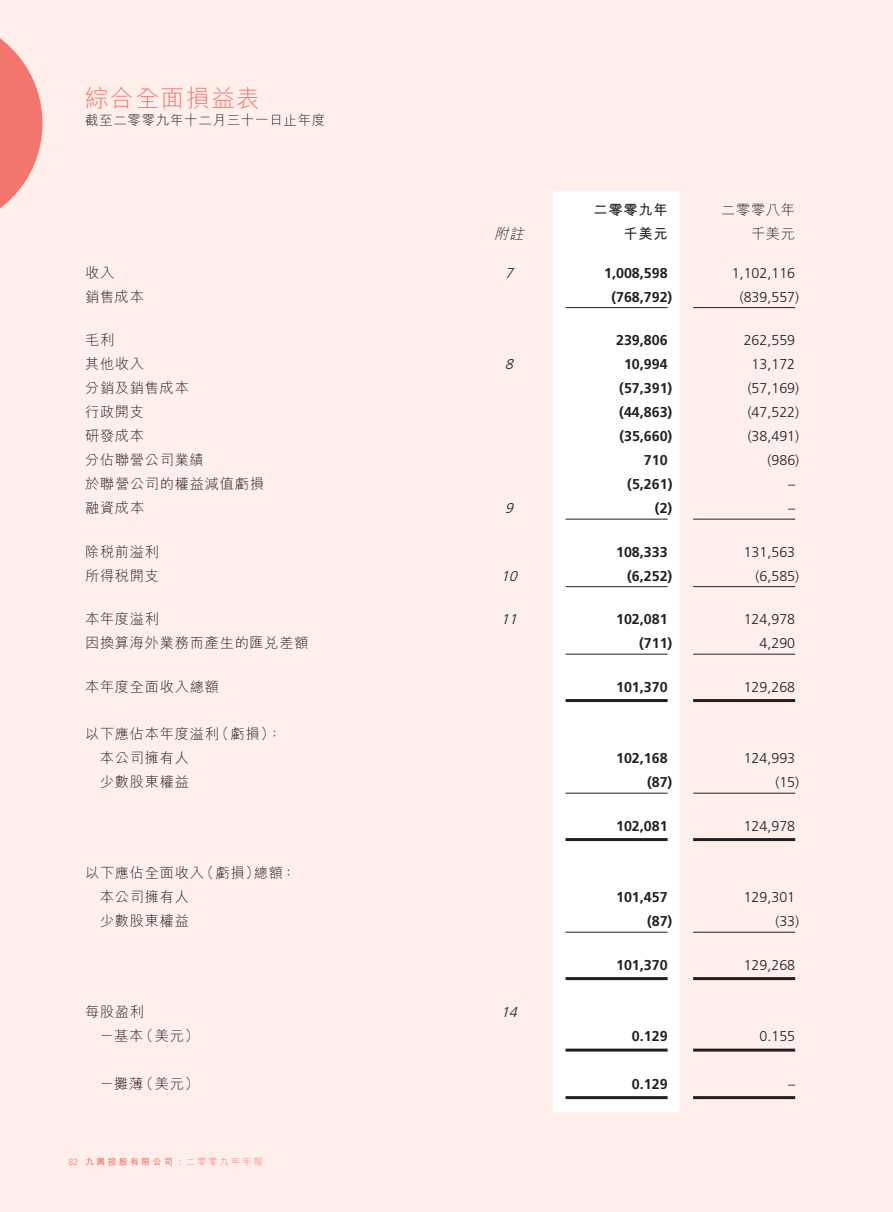
<style>
.page{position:relative;width:893px;height:1212px;background:#feefeb}
.page>*{position:absolute;margin:0;border:0;box-sizing:border-box;transform-origin:0 0}
.t1{font:300 24px "M Hei HK";letter-spacing:.05em;color:#f2766d}
.Body_Text{font:300 14.25px "M Hei HK";letter-spacing:.05em;color:#231f20}
.Body_Text-2{font:700 14.25px "Frutiger LT Std";color:#231f20}
.Body_Text-3{font:300 14.25px "Frutiger LT Std";color:#231f20}
.Body_Text-4{font:italic 300 14.25px "Frutiger LT Std";color:#231f20}
.Body_Text-5{font:700 14.25px "M Hei HK";letter-spacing:.05em;color:#231f20}
.Body_Text-6{font:italic 300 14.25px "M Hei HK";color:#231f20}
.t2{font:300 13.5px "M Hei HK";letter-spacing:.05em;color:#231f20}
.t3{font:700 9px "M Hei HK";letter-spacing:.25em;color:#f2766d}
.t4{font:300 9px "Frutiger LT Std";color:#f2766d}
.s1{font-family:"Frutiger LT Std";font-weight:300}
.s2{font-weight:300}
</style>
<div class="page">
<svg style="left:0;top:38px;width:43px;height:171px"></svg>
<div style="left:553px;top:191px;width:127px;height:921px;background:#fff"></div>
<hr style="left:566px;top:307px;width:102px;height:1px;background:#231f20">
<hr style="left:693px;top:307px;width:102px;height:1px;background:#231f20">
<hr style="left:566px;top:519px;width:102px;height:1px;background:#231f20">
<hr style="left:693px;top:519px;width:102px;height:1px;background:#231f20">
<hr style="left:566px;top:586px;width:102px;height:1px;background:#231f20">
<hr style="left:693px;top:586px;width:102px;height:1px;background:#231f20">
<hr style="left:566px;top:654px;width:102px;height:1px;background:#231f20">
<hr style="left:693px;top:654px;width:102px;height:1px;background:#231f20">
<hr style="left:566px;top:699px;width:102px;height:3px;background:#231f20">
<hr style="left:693px;top:699px;width:102px;height:3px;background:#231f20">
<hr style="left:566px;top:793px;width:102px;height:1px;background:#231f20">
<hr style="left:693px;top:793px;width:102px;height:1px;background:#231f20">
<hr style="left:566px;top:838px;width:102px;height:3px;background:#231f20">
<hr style="left:693px;top:838px;width:102px;height:3px;background:#231f20">
<hr style="left:566px;top:932px;width:102px;height:1px;background:#231f20">
<hr style="left:693px;top:932px;width:102px;height:1px;background:#231f20">
<hr style="left:566px;top:977px;width:102px;height:3px;background:#231f20">
<hr style="left:693px;top:977px;width:102px;height:3px;background:#231f20">
<hr style="left:566px;top:1048px;width:102px;height:3px;background:#231f20">
<hr style="left:693px;top:1048px;width:102px;height:3px;background:#231f20">
<hr style="left:566px;top:1096px;width:102px;height:3px;background:#231f20">
<hr style="left:693px;top:1096px;width:102px;height:3px;background:#231f20">
<p class="t1" style="left:85px;top:86px;width:177px">綜合全面損益表</p>
<p class="t2" style="left:85px;top:113px;width:242px">截至二零零九年十二月三十一日止年度</p>
<p class="Body_Text-5" style="left:593px;top:199px;width:76px">二零零九年</p>
<p class="Body_Text" style="left:721px;top:202px;width:76px">二零零八年</p>
<p class="Body_Text-6" style="left:494px;top:226px;width:35px">附註</p>
<p class="Body_Text-5" style="left:623px;top:223px;width:46px">千美元</p>
<p class="Body_Text" style="left:751px;top:226px;width:46px">千美元</p>
<p class="Body_Text" style="left:85px;top:265px;width:31px">收入</p>
<p class="Body_Text-4" style="left:505px;top:265px;width:14px">7</p>
<p class="Body_Text-2" style="left:604px;top:264px;width:65px">1,008,598</p>
<p class="Body_Text-3" style="left:732px;top:265px;width:65px">1,102,116</p>
<p class="Body_Text" style="left:85px;top:289px;width:61px">銷售成本</p>
<p class="Body_Text-2" style="left:611px;top:288px;width:62px">(768,792)</p>
<p class="Body_Text-3" style="left:740px;top:289px;width:61px">(839,557)</p>
<p class="Body_Text" style="left:85px;top:333px;width:31px">毛利</p>
<p class="Body_Text-2" style="left:616px;top:332px;width:53px">239,806</p>
<p class="Body_Text-3" style="left:744px;top:332px;width:53px">262,559</p>
<p class="Body_Text" style="left:85px;top:357px;width:61px">其他收入</p>
<p class="Body_Text-4" style="left:505px;top:356px;width:14px">8</p>
<p class="Body_Text-2" style="left:624px;top:356px;width:45px">10,994</p>
<p class="Body_Text-3" style="left:752px;top:356px;width:45px">13,172</p>
<p class="Body_Text" style="left:85px;top:381px;width:106px">分銷及銷售成本</p>
<p class="Body_Text-2" style="left:619px;top:380px;width:55px">(57,391)</p>
<p class="Body_Text-3" style="left:748px;top:380px;width:53px">(57,169)</p>
<p class="Body_Text" style="left:85px;top:405px;width:61px">行政開支</p>
<p class="Body_Text-2" style="left:619px;top:404px;width:55px">(44,863)</p>
<p class="Body_Text-3" style="left:748px;top:404px;width:53px">(47,522)</p>
<p class="Body_Text" style="left:85px;top:429px;width:61px">研發成本</p>
<p class="Body_Text-2" style="left:619px;top:428px;width:55px">(35,660)</p>
<p class="Body_Text-3" style="left:748px;top:428px;width:53px">(38,491)</p>
<p class="Body_Text" style="left:85px;top:453px;width:120px">分佔聯營公司業績</p>
<p class="Body_Text-2" style="left:644px;top:452px;width:25px">710</p>
<p class="Body_Text-3" style="left:767px;top:452px;width:33px">(986)</p>
<p class="Body_Text" style="left:85px;top:477px;width:180px">於聯營公司的權益減值虧損</p>
<p class="Body_Text-2" style="left:627px;top:476px;width:47px">(5,261)</p>
<p class="Body_Text-3" style="left:788px;top:476px;width:9px">–</p>
<p class="Body_Text" style="left:85px;top:501px;width:61px">融資成本</p>
<p class="Body_Text-4" style="left:505px;top:500px;width:14px">9</p>
<p class="Body_Text-2" style="left:655px;top:500px;width:19px">(2)</p>
<p class="Body_Text-3" style="left:788px;top:500px;width:9px">–</p>
<p class="Body_Text" style="left:85px;top:544px;width:76px">除稅前溢利</p>
<p class="Body_Text-2" style="left:616px;top:543px;width:53px">108,333</p>
<p class="Body_Text-3" style="left:744px;top:544px;width:53px">131,563</p>
<p class="Body_Text" style="left:85px;top:568px;width:76px">所得稅開支</p>
<p class="Body_Text-4" style="left:501px;top:568px;width:22px">10</p>
<p class="Body_Text-2" style="left:627px;top:567px;width:47px">(6,252)</p>
<p class="Body_Text-3" style="left:756px;top:568px;width:45px">(6,585)</p>
<p class="Body_Text" style="left:85px;top:612px;width:76px">本年度溢利</p>
<p class="Body_Text-4" style="left:501px;top:611px;width:22px">11</p>
<p class="Body_Text-2" style="left:616px;top:611px;width:53px">102,081</p>
<p class="Body_Text-3" style="left:744px;top:611px;width:53px">124,978</p>
<p class="Body_Text" style="left:85px;top:636px;width:225px">因換算海外業務而產生的匯兌差額</p>
<p class="Body_Text-2" style="left:639px;top:635px;width:35px">(711)</p>
<p class="Body_Text-3" style="left:759px;top:635px;width:37px">4,290</p>
<p class="Body_Text" style="left:85px;top:679px;width:135px">本年度全面收入總額</p>
<p class="Body_Text-2" style="left:616px;top:678px;width:53px">101,370</p>
<p class="Body_Text-3" style="left:744px;top:679px;width:53px">129,268</p>
<p class="Body_Text" style="left:85px;top:727px;width:198px">以下應佔本年度溢利（虧損）：</p>
<p class="Body_Text" style="left:100px;top:751px;width:91px">本公司擁有人</p>
<p class="Body_Text-2" style="left:616px;top:750px;width:53px">102,168</p>
<p class="Body_Text-3" style="left:744px;top:750px;width:53px">124,993</p>
<p class="Body_Text" style="left:100px;top:775px;width:91px">少數股東權益</p>
<p class="Body_Text-2" style="left:647px;top:774px;width:27px">(87)</p>
<p class="Body_Text-3" style="left:775px;top:774px;width:25px">(15)</p>
<p class="Body_Text-2" style="left:616px;top:817px;width:53px">102,081</p>
<p class="Body_Text-3" style="left:744px;top:818px;width:53px">124,978</p>
<p class="Body_Text" style="left:85px;top:866px;width:212px">以下應佔全面收入（虧損）總額：</p>
<p class="Body_Text" style="left:100px;top:890px;width:91px">本公司擁有人</p>
<p class="Body_Text-2" style="left:616px;top:889px;width:53px">101,457</p>
<p class="Body_Text-3" style="left:744px;top:889px;width:53px">129,301</p>
<p class="Body_Text" style="left:100px;top:914px;width:91px">少數股東權益</p>
<p class="Body_Text-2" style="left:647px;top:913px;width:27px">(87)</p>
<p class="Body_Text-3" style="left:775px;top:913px;width:25px">(33)</p>
<p class="Body_Text-2" style="left:616px;top:956px;width:53px">101,370</p>
<p class="Body_Text-3" style="left:744px;top:957px;width:53px">129,268</p>
<p class="Body_Text" style="left:85px;top:1005px;width:61px">每股盈利</p>
<p class="Body_Text-4" style="left:501px;top:1004px;width:22px">14</p>
<p class="Body_Text" style="left:100px;top:1029px;width:101px">－基本（美元）</p>
<p class="Body_Text-2" style="left:632px;top:1028px;width:37px">0.129</p>
<p class="Body_Text-3" style="left:759px;top:1028px;width:37px">0.155</p>
<p class="Body_Text" style="left:100px;top:1076px;width:101px">－攤薄（美元）</p>
<p class="Body_Text-2" style="left:632px;top:1075px;width:37px">0.129</p>
<p class="Body_Text-3" style="left:788px;top:1076px;width:9px">–</p>
<p class="t4" style="left:68px;top:1156px;width:12px">82</p>
<p class="t3" style="left:85px;top:1155px;width:179px">九興控股有限公司 <span class="s1">:</span> <span class="s2">二零零九年年報</span></p>
</div>
